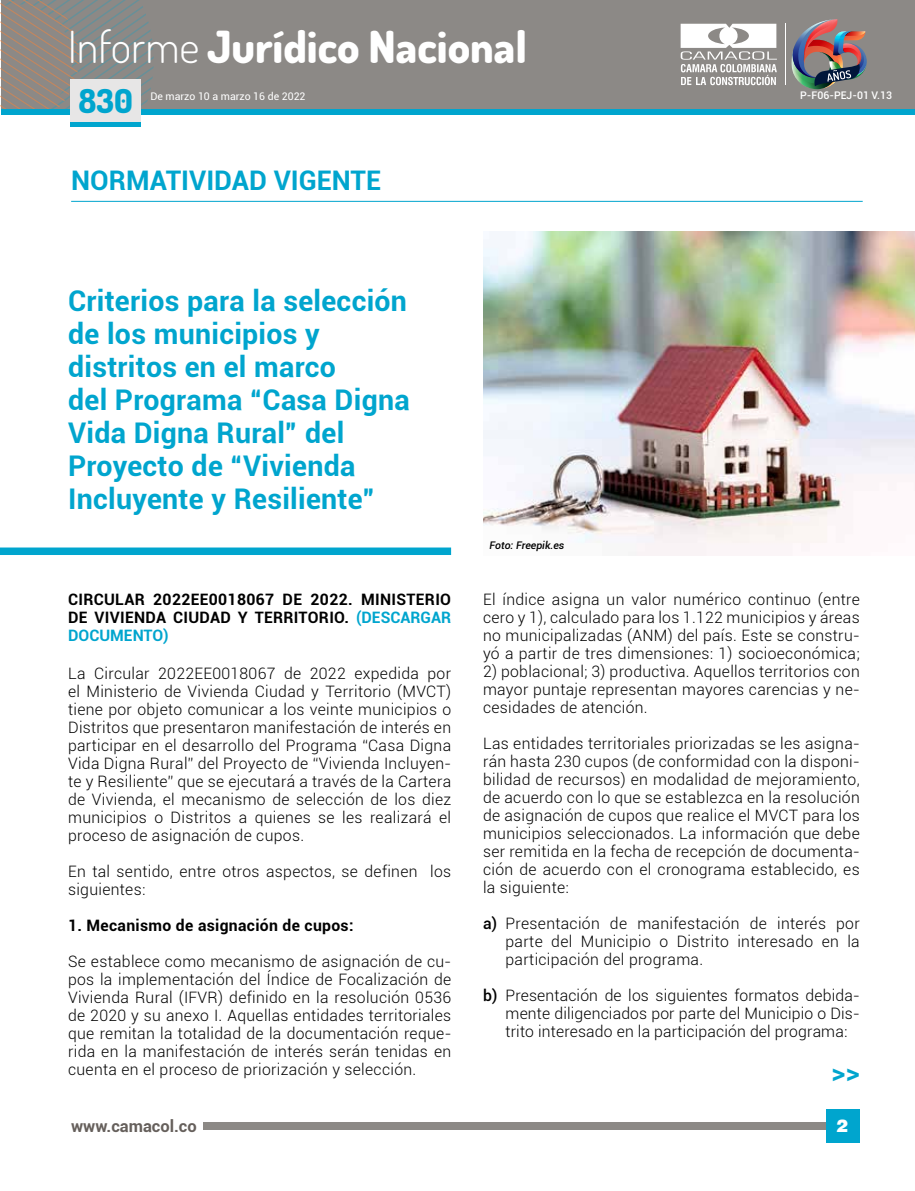
<style>
.page{position:relative;width:915px;height:1191px;background:#fff}
.page>*{position:absolute;margin:0;border:0;box-sizing:border-box;transform-origin:0 0}
.t1{font:800 44.25px "Dosis";color:#fff}
.t2{font:800 33px "Dosis";color:#00a5ce}
.t3{font:700 28.5px/33px "Roboto";letter-spacing:.01em;color:#00a5ce}
.t4{font:700 27px "Roboto";color:#00a5ce}
.t5{font:900 19.5px "Roboto";color:#fff}
.t6{font:900 19.5px "Helvetica";color:#fff}
.t7{font:700 16.5px "Roboto";color:#66605c}
.t8{font:300 15.75px/18px "Roboto";letter-spacing:.02em;color:#000;text-align:justify}
.t9{font:700 15.75px "Roboto";letter-spacing:.02em;color:#000}
.t10{font:700 15.75px "Roboto";color:#00a5ce}
.t11{font:10.5px "Roboto";color:#fff}
.t12{font:500 10.5px "Roboto";color:#fff}
.t13{font:italic 500 10.5px "Roboto";color:#000}
.s1{font-weight:300}
.s2{color:#00a5ce}
.s3{font-weight:500}
</style>
<div class="page">
<div style="left:203px;top:1122px;width:655px;height:7px;background:#8c8986"></div>
<div style="left:825px;top:1109px;width:33px;height:34px;background:#00a5ce"></div>
<div style="left:1px;top:0;width:913px;height:108px;background:#8c8986"></div>
<div style="left:1px;top:109px;width:913px;height:5px;background:#00a5ce"></div>
<svg style="left:1px;top:0;width:158px;height:109px"></svg>
<div style="left:70px;top:122px;width:70px;height:5px;background:#00a5ce"></div>
<div style="left:70px;top:79px;width:70px;height:43px;background:#e7e6e6"></div>
<img style="left:791px;top:19px;width:75px;height:70px">
<svg style="left:680px;top:24px;width:96px;height:61px"></svg>
<hr style="left:785px;top:24px;width:1px;height:61px;background:#fff">
<div style="left:0;top:547px;width:451px;height:8px;background:#00a5ce"></div>
<hr style="left:71px;top:201px;width:791px;height:1px;background:#00a5ce">
<img style="left:483px;top:232px;width:431px;height:323px">
<h1 class="t1" style="left:68px;top:18px;width:460px"><span class="s1">Informe</span> Jurídico Nacional</h1>
<h2 class="t2" style="left:79px;top:80px;width:56px">830</h2>
<p class="t11" style="left:150px;top:89px;width:156px">De marzo 10 a marzo 16 de 2022</p>
<h3 class="t4" style="left:71px;top:162px;width:108px">Normativi</h3>
<h3 class="t4" style="left:214px;top:162px;width:152px">dad vi gente</h3>
<h3 class="t3" style="left:68px;top:283px;width:343px">Criterios para la selección de los municipios y distritos en el marco<br>del Programa “Casa Digna<br>Vida Digna Rural” del<br>Proyecto de “Vivienda<br>Incluyente y Resiliente”</h3>
<p class="t13" style="left:489px;top:538px;width:76px">Foto: Freepik.es</p>
<p class="t12" style="left:800px;top:87px;width:93px">P-F06-PEJ-01 V.13</p>
<p class="t9" style="left:68px;top:588px;width:333px">Ci rcular 2022EE0018067 de 2022. Mi niste</p>
<p class="t9" style="left:425px;top:588px;width:28px">rio</p>
<p class="t9" style="left:68px;top:606px;width:45px">de Vivie</p>
<p class="t9" style="left:134px;top:606px;width:238px">nda Ci udad y Territorio. <span class="s2">(Des</span></p>
<p class="t10" style="left:390px;top:606px;width:62px">cargar</p>
<p class="t10" style="left:68px;top:624px;width:102px">DocumeNto)</p>
<p class="t8" style="left:68px;top:663px;width:384px">La Circular 2022EE0018067 de 2022 expedida por el Ministerio de Vivienda Ciudad y Territorio (MVCT) tiene por objeto comunicar a los veinte municipios o Distritos que presentaron manifestación de interés en participar en el desarrollo del Programa “Casa Digna Vida Digna Rural” del Proyecto de “Vivienda Incluyen&shy;te y Resiliente” que se ejecutará a través de la Cartera de Vivienda, el mecanismo de selección de los diez municipios o Distritos a quienes se les realizará el proceso de asignación de cupos.</p>
<p class="t8" style="left:68px;top:861px;width:384px">En tal sentido, entre otros aspectos, se definen los siguientes:</p>
<p class="t9" style="left:68px;top:914px;width:287px">1. Mecanismo de asignación de cupos:</p>
<p class="t8" style="left:68px;top:951px;width:384px">Se establece como mecanismo de asignación de cu&shy;pos la implementación del Índice de Focalización de Vivienda Rural (IFVR) definido en la resolución 0536 de 2020 y su anexo I. Aquellas entidades territoriales que remitan la totalidad de la documentación reque&shy;rida en la manifestación de interés serán tenidas en cuenta en el proceso de priorización y selección.</p>
<p class="t8" style="left:483px;top:590px;width:378px">El índice asigna un valor numérico continuo (entre cero y 1), calculado para los 1.122 municipios y áreas no municipalizadas (ANM) del país. Este se constru&shy;yó a partir de tres dimensiones: 1) socioeconómica;</p>
<p class="t8" style="left:483px;top:662px;width:378px">2) poblacional; 3) productiva. Aquellos territorios con mayor puntaje representan mayores carencias y ne&shy;cesidades de atención.</p>
<p class="t8" style="left:483px;top:734px;width:378px">Las entidades territoriales priorizadas se les asigna&shy;rán hasta 230 cupos (de conformidad con la disponi&shy;bilidad de recursos) en modalidad de mejoramiento, de acuerdo con lo que se establezca en la resolución de asignación de cupos que realice el MVCT para los municipios seleccionados. La información que debe ser remitida en la fecha de recepción de documenta&shy;ción de acuerdo con el cronograma establecido, es la siguiente:</p>
<p class="t8" style="left:505px;top:914px;width:355px;text-indent:-23px"><span class="s3">a)</span> Presentación de manifestación de interés por parte del Municipio o Distrito interesado en la participación del programa.</p>
<p class="t8" style="left:505px;top:986px;width:355px;text-indent:-23px"><span class="s3">b)</span> Presentación de los siguientes formatos debida&shy;mente diligenciados por parte del Municipio o Dis&shy;trito interesado en la participación del programa:</p>
<h3 class="t4" style="left:831px;top:1052px;width:30px">&gt;&gt;</h3>
<p class="t7" style="left:71px;top:1114px;width:127px">www.camacol.co</p>
<p class="t5" style="left:836px;top:1114px;width:13px">1</p>
<p class="t6" style="left:836px;top:1118px;width:13px">2</p>
</div>
